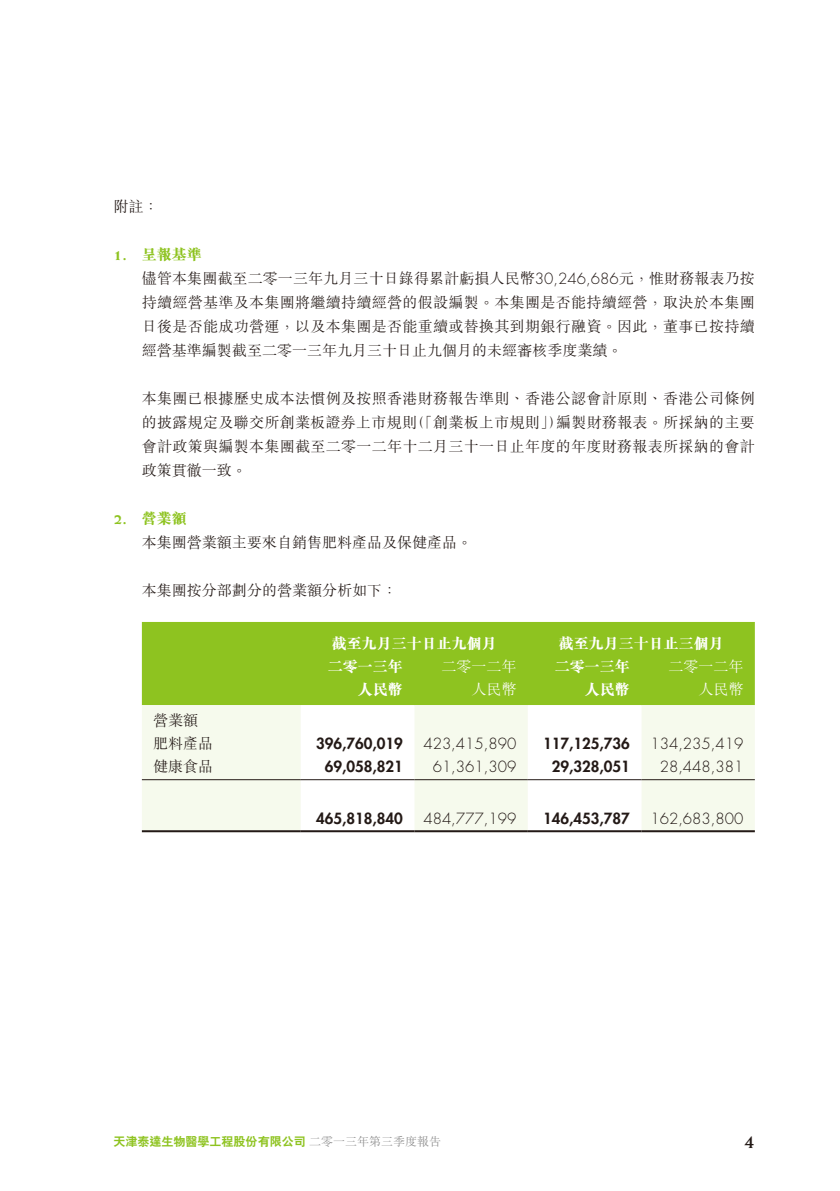
<style>
.page{position:relative;width:840px;height:1191px;background:#fff}
.page>*{position:absolute;margin:0;border:0;box-sizing:border-box;transform-origin:0 0}
.t1{font:700 20px "Weiss Std";color:#231916}
.t2{font:15px/24px "M Sung HK Light E Ten B5 H";color:#231916;text-align:justify}
.t3{font:800 15px "Futura Std";color:#231916}
.t4{font:300 15px "Futura Std";color:#231916}
.t5{font:15px "M Sung HK Xbold E Ten B5 H";color:#fff}
.t6{font:15px "M Sung HK Light E Ten B5 H";color:#fff}
.t7{font:15px "M Sung HK Xbold E Ten B5 H";color:#8ec320}
.t8{font:12px "C Hei 2 HK Xbold E Ten B5 H";color:#8ec320}
.s1{font-family:"Weiss Std";font-weight:800}
.s2{font-family:"Futura Std";font-weight:300}
.s3{font-family:"M Sung HK Light E Ten B5 H";color:#898989}
</style>
<div class="page">
<div style="left:142px;top:622px;width:612px;height:83px;background:#8ec320"></div>
<div style="left:142px;top:705px;width:612px;height:125px;background:#f6faed"></div>
<svg style="left:300px;top:705px;width:341px;height:125px"></svg>
<hr style="left:142px;top:779px;width:158px;height:1px;background:#231916">
<hr style="left:300px;top:779px;width:114px;height:1px;background:#231916">
<hr style="left:414px;top:779px;width:113px;height:1px;background:#231916">
<hr style="left:527px;top:779px;width:114px;height:1px;background:#231916">
<hr style="left:641px;top:779px;width:113px;height:1px;background:#231916">
<hr style="left:142px;top:830px;width:158px;height:2px;background:#231916">
<hr style="left:300px;top:830px;width:114px;height:2px;background:#231916">
<hr style="left:414px;top:830px;width:113px;height:2px;background:#231916">
<hr style="left:527px;top:830px;width:114px;height:2px;background:#231916">
<hr style="left:641px;top:830px;width:113px;height:2px;background:#231916">
<p class="t2" style="left:113px;top:196px;width:46px">附註：</p>
<p class="t7" style="left:113px;top:249px;width:90px"><span class="s1">1.</span> 呈報基準</p>
<p class="t2" style="left:142px;top:268px;width:614px">儘管本集團截至二零一三年九月三十日錄得累計虧損人民幣<span class="s2">30,246,686</span>元，惟財務報表乃按持續經營基準及本集團將繼續持續經營的假設編製。本集團是否能持續經營，取決於本集團日後是否能成功營運，以及本集團是否能重續或替換其到期銀行融資。因此，董事已按持續經營基準編製截至二零一三年九月三十日止九個月的未經審核季度業績。</p>
<p class="t2" style="left:142px;top:388px;width:614px">本集團已根據歷史成本法慣例及按照香港財務報告準則、香港公認會計原則、香港公司條例的披露規定及聯交所創業板證券上市規則（「創業板上市規則」）編製財務報表。所採納的主要會計政策與編製本集團截至二零一二年十二月三十一日止年度的年度財務報表所採納的會計政策貫徹一致。</p>
<p class="t7" style="left:113px;top:513px;width:75px"><span class="s1">2.</span> 營業額</p>
<p class="t2" style="left:142px;top:532px;width:331px">本集團營業額主要來自銷售肥料產品及保健產品。</p>
<p class="t2" style="left:142px;top:580px;width:256px">本集團按分部劃分的營業額分析如下：</p>
<p class="t5" style="left:331px;top:637px;width:166px">截至九月三十日止九個月</p>
<p class="t5" style="left:558px;top:637px;width:166px">截至九月三十日止三個月</p>
<p class="t5" style="left:328px;top:660px;width:76px">二零一三年</p>
<p class="t6" style="left:441px;top:660px;width:76px">二零一二年</p>
<p class="t5" style="left:554px;top:660px;width:76px">二零一三年</p>
<p class="t6" style="left:668px;top:660px;width:76px">二零一二年</p>
<p class="t5" style="left:358px;top:683px;width:46px">人民幣</p>
<p class="t6" style="left:471px;top:683px;width:47px">人民幣</p>
<p class="t5" style="left:584px;top:683px;width:46px">人民幣</p>
<p class="t6" style="left:698px;top:683px;width:46px">人民幣</p>
<p class="t2" style="left:153px;top:711px;width:61px;line-height:23px">營業額肥料產品</p>
<p class="t3" style="left:316px;top:735px;width:88px">396,760,019</p>
<p class="t4" style="left:423px;top:737px;width:94px">423,415,890</p>
<p class="t3" style="left:543px;top:735px;width:88px">117,125,736</p>
<p class="t4" style="left:650px;top:737px;width:94px">134,235,419</p>
<p class="t2" style="left:153px;top:756px;width:61px">健康食品</p>
<p class="t3" style="left:324px;top:758px;width:80px">69,058,821</p>
<p class="t4" style="left:432px;top:760px;width:85px">61,361,309</p>
<p class="t3" style="left:551px;top:758px;width:80px">29,328,051</p>
<p class="t4" style="left:659px;top:760px;width:85px">28,448,381</p>
<p class="t3" style="left:316px;top:810px;width:88px">465,818,840</p>
<p class="t4" style="left:423px;top:812px;width:95px">484,777,199</p>
<p class="t3" style="left:543px;top:810px;width:88px">146,453,787</p>
<p class="t4" style="left:650px;top:812px;width:94px">162,683,800</p>
<p class="t8" style="left:113px;top:1137px;width:329px">天津泰達生物醫學工程股份有限公司 <span class="s3">二零一三年第三季度報告</span></p>
<h1 class="t1" style="left:743px;top:1133px;width:13px">4</h1>
</div>
